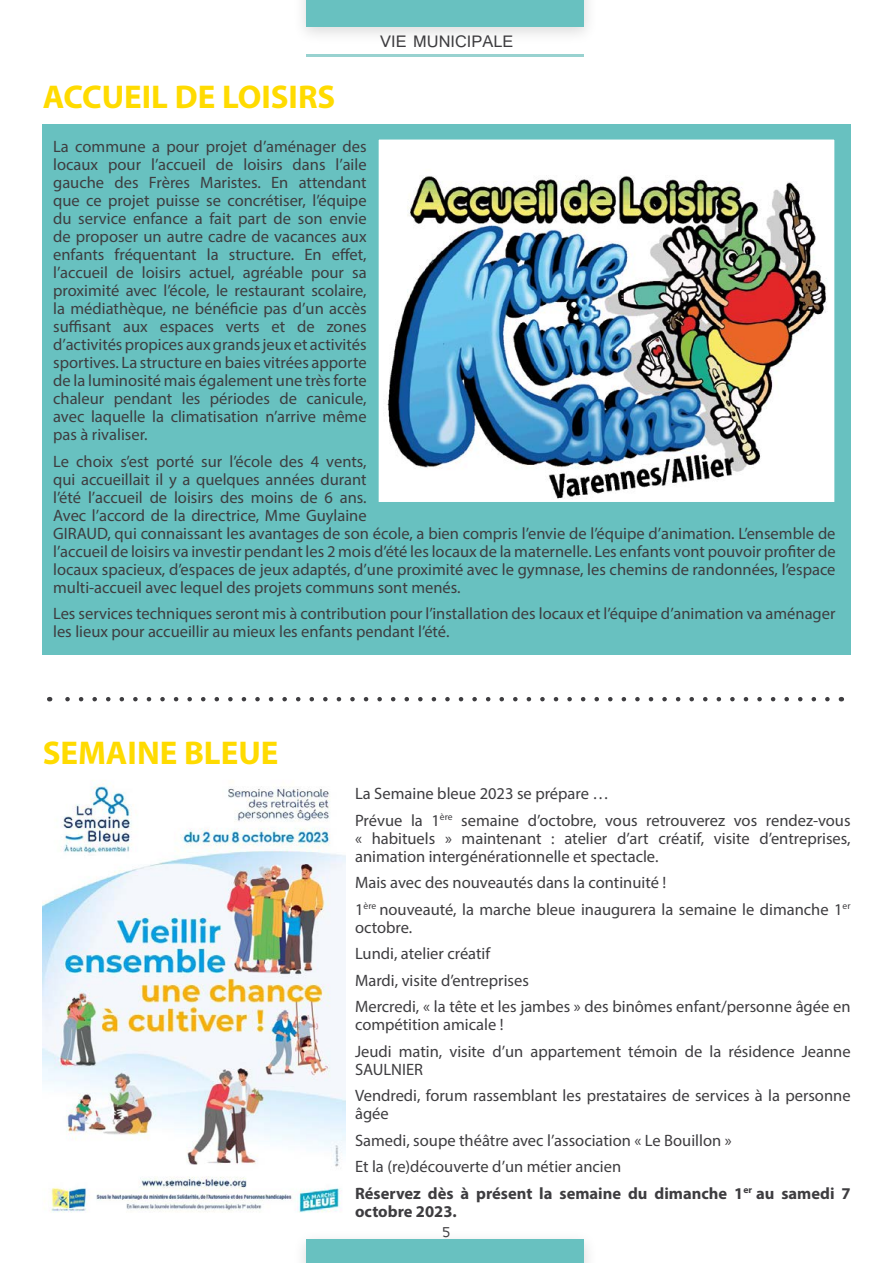
<style>
.page{position:relative;width:893px;height:1263px;background:#fff}
.page>*{position:absolute;margin:0;border:0;box-sizing:border-box;transform-origin:0 0}
.t1{font:700 33px "Myriad Pro";color:#ffdb00}
.t2{font:21px "Tunga";color:#3e3d40}
.t3{font:18px "Tunga";color:#3e3d40}
.t4{font:16.5px/18px "Myriad Pro";color:#3e3d40}
.t5{font:700 16.5px "Myriad Pro";color:#3e3d40}
.s1{font-weight:700}
</style>
<div class="page">
<div style="left:293px;top:0;width:305px;height:45px;background:#000;opacity:.14"></div>
<div style="left:307px;top:0;width:277px;height:27px;background:#68c1c0"></div>
<div style="left:307px;top:1239px;width:277px;height:24px;background:#68c1c0"></div>
<hr style="left:307px;top:55px;width:277px;height:2px;background:#98d2d0">
<div style="left:43px;top:124px;width:808px;height:530px;background:#68c1c0"></div>
<svg style="left:65px;top:697px;width:762px;height:4px"></svg>
<img style="left:380px;top:141px;width:453px;height:360px">
<div style="left:367px;top:128px;width:479px;height:386px;border:12px solid #68c1c0"></div>
<img style="left:43px;top:780px;width:303px;height:433px">
<h1 class="t1" style="left:43px;top:76px;width:294px">ACCUEIL DE LOISIRS</h1>
<p class="t2" style="left:380px;top:27px;width:135px">VIE MUNICIPALE</p>
<p class="t4" style="left:53px;top:137px;width:315px;text-align:justify">La commune a pour projet d’aménager des locaux pour l’accueil de loisirs dans l’aile gauche des Frères Maristes. En attendant que ce projet puisse se concrétiser, l’équipe du service enfance a fait part de son envie de proposer un autre cadre de vacances aux enfants fréquentant la structure. En effet, l’accueil de loisirs actuel, agréable pour sa proximité avec l’école, le restaurant scolaire, la médiathèque, ne bénéficie pas d’un accès suffisant aux espaces verts et de zones d’activités propices aux grands jeux et activités sportives. La structure en baies vitrées apporte de la luminosité mais également une très forte chaleur pendant les périodes de canicule, avec laquelle la climatisation n’arrive même pas à rivaliser.</p>
<p class="t4" style="left:53px;top:452px;width:784px">Le choix s’est porté sur l’école des 4 vents,<br>qui accueillait il y a quelques années durant<br>l’été l’accueil de loisirs des moins de 6 ans.<br>Avec l’accord de la directrice, Mme Guylaine<br>GIRAUD, qui connaissant les avantages de son école, a bien compris l’envie de l’équipe d’animation. L’ensemble de l’accueil de loisirs va investir pendant les 2 mois d’été les locaux de la maternelle. Les enfants vont pouvoir profiter de locaux spacieux, d’espaces de jeux adaptés, d’une proximité avec le gymnase, les chemins de randonnées, l’espace multi-accueil avec lequel des projets communs sont menés.</p>
<p class="t4" style="left:53px;top:604px;width:784px">Les services techniques seront mis à contribution pour l’installation des locaux et l’équipe d’animation va aménager les lieux pour accueillir au mieux les enfants pendant l’été.</p>
<h1 class="t1" style="left:43px;top:731px;width:237px">SEMAINE BLEUE</h1>
<p class="t4" style="left:355px;top:780px;width:497px;line-height:26.5px">La Semaine bleue 2023 se prépare …<br>Prévue la 1<sup>ère</sup> semaine d’octobre, vous retrouverez vos rendez-vous</p>
<p class="t4" style="left:355px;top:829px;width:497px">« habituels » maintenant : atelier d’art créatif, visite d’entreprises, animation intergénérationnelle et spectacle.</p>
<p class="t4" style="left:355px;top:869px;width:497px;line-height:26.5px">Mais avec des nouveautés dans la continuité !<br>1<sup>ère</sup> nouveauté, la marche bleue inaugurera la semaine le dimanche 1<sup>er</sup></p>
<p class="t4" style="left:355px;top:913px;width:497px;line-height:26.5px">octobre.<br>Lundi, atelier créatif<br>Mardi, visite d’entreprises<br>Mercredi, « la tête et les jambes » des binômes enfant/personne âgée en</p>
<p class="t4" style="left:355px;top:1011px;width:497px;line-height:26.5px">compétition amicale !<br>Jeudi matin, visite d’un appartement témoin de la résidence Jeanne</p>
<p class="t4" style="left:355px;top:1055px;width:497px;line-height:26.5px">SAULNIER<br>Vendredi, forum rassemblant les prestataires de services à la personne</p>
<p class="t4" style="left:355px;top:1100px;width:497px;line-height:26.5px">âgée<br>Samedi, soupe théâtre avec l’association « Le Bouillon »<br>Et la (re)découverte d’un métier ancien<br><span class="s1">Réservez dès à présent la semaine du dimanche 1</span><sup>er</sup> <span class="s1">au samedi 7</span></p>
<p class="t5" style="left:355px;top:1200px;width:103px">octobre 2023.</p>
<p class="t3" style="left:443px;top:1220px;width:9px">5</p>
</div>
